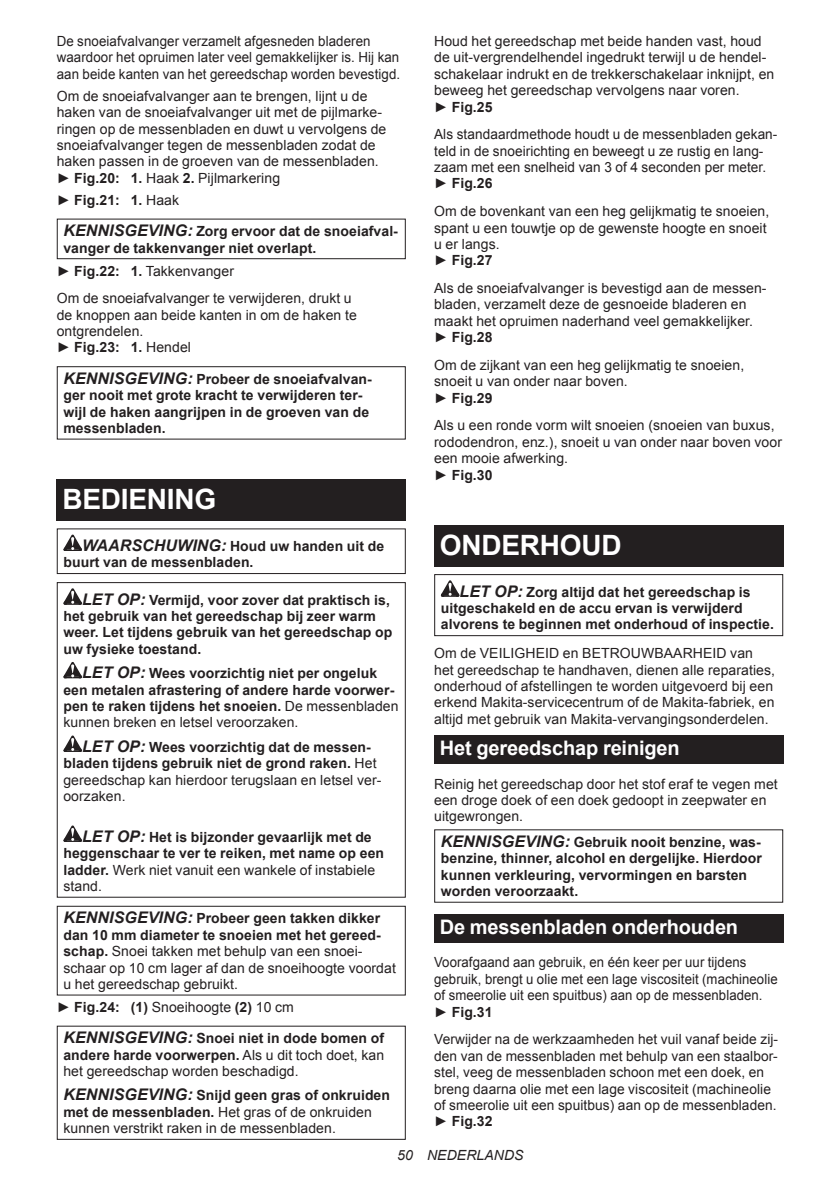
<style>
.page{position:relative;width:840px;height:1191px;background:#fff}
.page>*{position:absolute;margin:0;border:0;box-sizing:border-box;transform-origin:0 0}
.t1{font:700 28px "Arial";letter-spacing:-.01em;color:#fff}
.t2{font:700 20px "Arial";letter-spacing:-.01em;color:#fff}
.t3{font:14px/16.4px "Arial";letter-spacing:.005em;color:#231f20}
.t4{font:700 14px/16.4px "Arial";letter-spacing:.005em;color:#231f20}
.t5{font:14px/16.4px "Arial";letter-spacing:.005em;color:#231f20;scale:.94 1}
.t6{font:14px/16.4px "Arial";letter-spacing:.005em;color:#231f20;scale:.95 1}
.t7{font:italic 14px "Arial";letter-spacing:.005em;color:#231f20}
.s1{font-weight:700}
.s2{font-weight:400}
.s3{font-style:italic;font-size:16px}
.s4{font-weight:700;font-style:italic;font-size:16px}
</style>
<div class="page">
<div style="left:57px;top:219px;width:348px;height:40px;border:1px solid #231f20"></div>
<div style="left:57px;top:366px;width:348px;height:73px;border:1px solid #231f20"></div>
<div style="left:57px;top:479px;width:348px;height:41px;background:#231f20"></div>
<svg style="left:63px;top:534px;width:19px;height:17px"></svg>
<div style="left:57px;top:528px;width:348px;height:46px;border:1px solid #231f20"></div>
<svg style="left:63px;top:588px;width:19px;height:16px"></svg>
<svg style="left:63px;top:662px;width:19px;height:16px"></svg>
<svg style="left:63px;top:735px;width:19px;height:17px"></svg>
<svg style="left:63px;top:825px;width:19px;height:17px"></svg>
<div style="left:57px;top:582px;width:348px;height:315px;border:1px solid #231f20"></div>
<div style="left:57px;top:905px;width:348px;height:90px;border:1px solid #231f20"></div>
<div style="left:434px;top:525px;width:348px;height:41px;background:#231f20"></div>
<svg style="left:440px;top:580px;width:19px;height:16px"></svg>
<div style="left:434px;top:574px;width:348px;height:62px;border:1px solid #231f20"></div>
<div style="left:434px;top:735px;width:348px;height:28px;background:#231f20"></div>
<div style="left:434px;top:914px;width:348px;height:28px;background:#231f20"></div>
<p class="t6" style="left:57px;top:33px;width:363px">De snoeiafvalvanger verzamelt afgesneden bladeren waardoor het opruimen later veel gemakkelijker is. Hij kan aan beide kanten van het gereedschap worden bevestigd.</p>
<p class="t3" style="left:57px;top:88px;width:331px">Om de snoeiafvalvanger aan te brengen, lijnt u de haken van de snoeiafvalvanger uit met de pijlmarke&shy;ringen op de messenbladen en duwt u vervolgens de snoeiafvalvanger tegen de messenbladen zodat de haken passen in de groeven van de messenbladen. ► <span class="s1">Fig.20: 1.</span> Haak <span class="s1">2.</span> Pijlmarkering</p>
<p class="t4" style="left:57px;top:193px;width:124px"><span class="s2">►</span> Fig.21: 1. <span class="s2">Haak</span></p>
<p class="t4" style="left:63px;top:224px;width:336px"><span class="s3">KENNISGEVING:</span> Zorg ervoor dat de snoeiafval&shy;vanger de takkenvanger niet overlapt.</p>
<p class="t3" style="left:57px;top:257px;width:296px;line-height:27.8px">► <span class="s1">Fig.22: 1.</span> Takkenvanger<br>Om de snoeiafvalvanger te verwijderen, drukt u</p>
<p class="t3" style="left:57px;top:307px;width:301px">de knoppen aan beide kanten in om de haken te ontgrendelen.<br>► <span class="s1">Fig.23: 1.</span> Hendel</p>
<p class="t4" style="left:63px;top:372px;width:310px"><span class="s3">KENNISGEVING:</span> Probeer de snoeiafvalvan&shy;ger nooit met grote kracht te verwijderen ter&shy;wijl de haken aangrijpen in de groeven van de messenbladen.</p>
<h1 class="t1" style="left:62px;top:488px;width:155px">BEDIENING</h1>
<p class="t4" style="left:63px;top:539px;width:322px;text-indent:19px"><span class="s3">WAARSCHUWING:</span> Houd uw handen uit de buurt van de messenbladen.</p>
<p class="t4" style="left:63px;top:593px;width:330px;text-indent:19px"><span class="s3">LET OP:</span> Vermijd, voor zover dat praktisch is, het gebruik van het gereedschap bij zeer warm weer. Let tijdens gebruik van het gereedschap op uw fysieke toestand.</p>
<p class="t4" style="left:63px;top:666px;width:336px;text-indent:19px"><span class="s3">LET OP:</span> Wees voorzichtig niet per ongeluk een metalen afrastering of andere harde voorwer&shy;pen te raken tijdens het snoeien. <span class="s2">De messenbladen kunnen breken en letsel veroorzaken.</span></p>
<p class="t4" style="left:63px;top:740px;width:319px;text-indent:19px"><span class="s3">LET OP:</span> Wees voorzichtig dat de messen&shy;bladen tijdens gebruik niet de grond raken. <span class="s2">Het gereedschap kan hierdoor terugslaan en letsel ver&shy;oorzaken.</span></p>
<p class="t4" style="left:63px;top:830px;width:322px;text-indent:19px"><span class="s3">LET OP:</span> Het is bijzonder gevaarlijk met de heggenschaar te ver te reiken, met name op een ladder. <span class="s2">Werk niet vanuit een wankele of instabiele stand.</span></p>
<p class="t3" style="left:63px;top:910px;width:334px"><span class="s4">KENNISGEVING:</span> <span class="s1">Probeer geen takken dikker dan 10 mm diameter te snoeien met het gereed&shy;schap.</span> Snoei takken met behulp van een snoei&shy;schaar op 10 cm lager af dan de snoeihoogte voordat u het gereedschap gebruikt.</p>
<p class="t3" style="left:57px;top:999px;width:238px">► <span class="s1">Fig.24: (1)</span> Snoeihoogte <span class="s1">(2)</span> 10 cm</p>
<p class="t3" style="left:63px;top:1030px;width:322px;text-align:justify"><span class="s4">KENNISGEVING:</span> <span class="s1">Snoei niet in dode bomen of andere harde voorwerpen.</span> Als u dit toch doet, kan het gereedschap worden beschadigd.</p>
<p class="t3" style="left:63px;top:1088px;width:328px"><span class="s4">KENNISGEVING:</span> <span class="s1">Snijd geen gras of onkruiden met de messenbladen.</span> Het gras of de onkruiden kunnen verstrikt raken in de messenbladen.</p>
<p class="t3" style="left:434px;top:33px;width:341px">Houd het gereedschap met beide handen vast, houd de uit-vergrendelhendel ingedrukt terwijl u de hendel&shy;schakelaar indrukt en de trekkerschakelaar inknijpt, en beweeg het gereedschap vervolgens naar voren.<br>► <span class="s1">Fig.25</span></p>
<p class="t3" style="left:434px;top:126px;width:344px">Als standaardmethode houdt u de messenbladen gekan&shy;teld in de snoeirichting en beweegt u ze rustig en lang&shy;zaam met een snelheid van 3 of 4 seconden per meter. ► <span class="s1">Fig.26</span></p>
<p class="t3" style="left:434px;top:203px;width:336px">Om de bovenkant van een heg gelijkmatig te snoeien, spant u een touwtje op de gewenste hoogte en snoeit u er langs.<br>► <span class="s1">Fig.27</span></p>
<p class="t3" style="left:434px;top:280px;width:334px">Als de snoeiafvalvanger is bevestigd aan de messen&shy;bladen, verzamelt deze de gesnoeide bladeren en maakt het opruimen naderhand veel gemakkelijker. ► <span class="s1">Fig.28</span></p>
<p class="t3" style="left:434px;top:357px;width:311px">Om de zijkant van een heg gelijkmatig te snoeien, snoeit u van onder naar boven.<br>► <span class="s1">Fig.29</span></p>
<p class="t3" style="left:434px;top:417px;width:349px">Als u een ronde vorm wilt snoeien (snoeien van buxus, rododendron, enz.), snoeit u van onder naar boven voor een mooie afwerking.<br>► <span class="s1">Fig.30</span></p>
<h1 class="t1" style="left:439px;top:534px;width:183px">ONDERHOUD</h1>
<p class="t4" style="left:440px;top:585px;width:334px;text-indent:19px"><span class="s3">LET OP:</span> Zorg altijd dat het gereedschap is uitgeschakeld en de accu ervan is verwijderd alvorens te beginnen met onderhoud of inspectie.</p>
<p class="t3" style="left:434px;top:645px;width:342px">Om de VEILIGHEID en BETROUWBAARHEID van het gereedschap te handhaven, dienen alle reparaties, onderhoud of afstellingen te worden uitgevoerd bij een erkend Makita-servicecentrum of de Makita-fabriek, en altijd met gebruik van Makita-vervangingsonderdelen.</p>
<h2 class="t2" style="left:439px;top:740px;width:241px">Het gereedschap reinigen</h2>
<p class="t3" style="left:434px;top:776px;width:345px">Reinig het gereedschap door het stof eraf te vegen met een droge doek of een doek gedoopt in zeepwater en uitgewrongen.</p>
<p class="t4" style="left:440px;top:835px;width:322px"><span class="s3">KENNISGEVING:</span> Gebruik nooit benzine, was&shy;benzine, thinner, alcohol en dergelijke. Hierdoor kunnen verkleuring, vervormingen en barsten worden veroorzaakt.</p>
<h2 class="t2" style="left:439px;top:919px;width:300px">De messenbladen onderhouden</h2>
<p class="t5" style="left:434px;top:954px;width:367px">Voorafgaand aan gebruik, en één keer per uur tijdens gebruik, brengt u olie met een lage viscositeit (machineolie of smeerolie uit een spuitbus) aan op de messenbladen. ► <span class="s1">Fig.31</span></p>
<p class="t3" style="left:434px;top:1031px;width:345px">Verwijder na de werkzaamheden het vuil vanaf beide zij&shy;den van de messenbladen met behulp van een staalbor&shy;stel, veeg de messenbladen schoon met een doek, en breng daarna olie met een lage viscositeit (machineolie of smeerolie uit een spuitbus) aan op de messenbladen. ► <span class="s1">Fig.32</span></p>
<p class="t7" style="left:397px;top:1150px;width:128px">50 NEDERLANDS</p>
</div>
